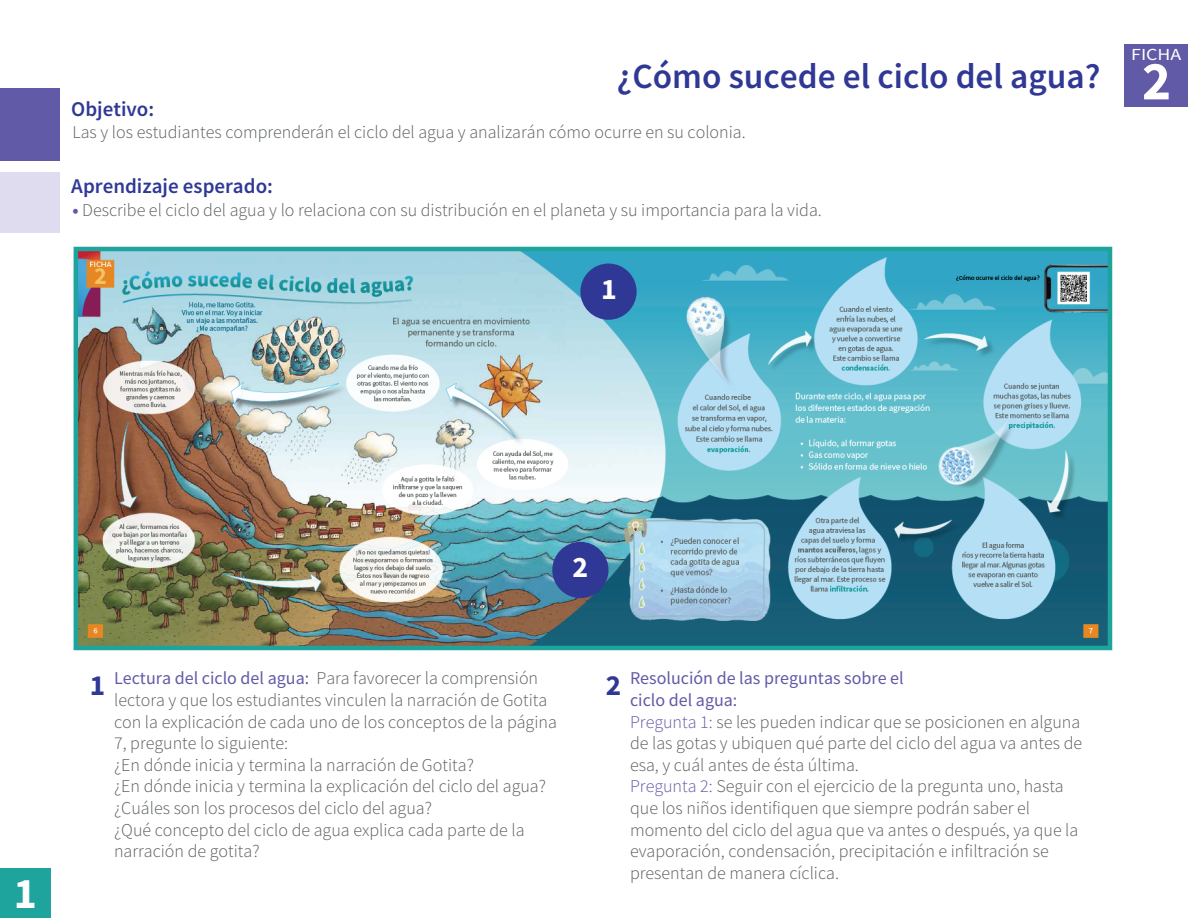
<style>
.page{position:relative;width:1188px;height:918px;background:#fff}
.page>*{position:absolute;margin:0;border:0;box-sizing:border-box;transform-origin:0 0}
.t1{font:700 55.05px "Source Sans Pro";color:#fff}
.t2{font:700 43.65px "Source Sans Pro";color:#fff}
.t3{font:600 35.4px "Source Sans Pro";color:#303895}
.t4{font:700 29.7px "Source Sans Pro";color:#fff}
.t5{font:700 29.1px "Source Sans Pro";color:#303895}
.t6{font:600 21px "Source Sans Pro";color:#303895}
.t7{font:300 18px/21.6px "Source Sans Pro";color:#585e5c}
.t8{font:16.8px "Source Sans Pro";color:#fff;scale:1.18 1}
.s1{font-weight:700;color:#615aa6}
.s2{font-weight:400;color:#615aa6}
.s3{font-weight:700;font-size:29.1px;color:#303895}
.s4{color:#615aa6}
</style>
<div class="page">
<img style="left:79px;top:252px;width:1028px;height:393px">
<div style="left:74px;top:247px;width:1038px;height:403px;border:4px solid #1fa39d"></div>
<div style="left:580px;top:264px;width:57px;height:56px;background:#303895;border-radius:50%"></div>
<div style="left:1125px;top:45px;width:63px;height:62px;background:#615aa6"></div>
<div style="left:0;top:868px;width:50px;height:50px;background:#1fa39d"></div>
<div style="left:552px;top:542px;width:57px;height:56px;background:#303895;border-radius:50%"></div>
<div style="left:0;top:88px;width:60px;height:72px;background:#615aa6"></div>
<div style="left:0;top:172px;width:60px;height:61px;background:#dedcee"></div>
<h3 class="t3" style="left:617px;top:53px;width:485px">¿Cómo sucede el ciclo del agua?</h3>
<p class="t6" style="left:71px;top:95px;width:84px">Objetivo:</p>
<p class="t7" style="left:72px;top:121px;width:675px">Las y los estudiantes comprenderán el ciclo del agua y analizarán cómo ocurre en su colonia.</p>
<p class="t6" style="left:71px;top:173px;width:203px">Aprendizaje esperado:</p>
<p class="t7" style="left:72px;top:199px;width:751px"><span class="s1">•</span> Describe el ciclo del agua y lo relaciona con su distribución en el planeta y su importancia para la vida.</p>
<h3 class="t4" style="left:601px;top:269px;width:17px">1</h3>
<p class="t8" style="left:1131px;top:43px;width:44px">FICHA</p>
<h1 class="t1" style="left:1142px;top:44px;width:31px">2</h1>
<h2 class="t2" style="left:14px;top:864px;width:25px">1</h2>
<h3 class="t4" style="left:573px;top:547px;width:17px">2</h3>
<h3 class="t5" style="left:90px;top:665px;width:17px">1</h3>
<p class="t7" style="left:114px;top:668px;width:444px"><span class="s2">Lectura del ciclo del agua:</span> Para favorecer la comprensión lectora y que los estudiantes vinculen la narración de Gotita con la explicación de cada uno de los conceptos de la página 7, pregunte lo siguiente:<br>¿En dónde inicia y termina la narración de Gotita?<br>¿En dónde inicia y termina la explicación del ciclo del agua? ¿Cuáles son los procesos del ciclo del agua?<br>¿Qué concepto del ciclo de agua explica cada parte de la narración de gotita?</p>
<p class="t7" style="left:630px;top:668px;width:454px;text-indent:-24px"><span class="s3">2</span> <span class="s2">Resolución de las preguntas sobre el<br>ciclo del agua:<br></span><span class="s4">Pregunta 1:</span> se les pueden indicar que se posicionen en alguna de las gotas y ubiquen qué parte del ciclo del agua va antes de esa, y cuál antes de ésta última.<br><span class="s4">Pregunta 2:</span> Seguir con el ejercicio de la pregunta uno, hasta que los niños identifiquen que siempre podrán saber el momento del ciclo del agua que va antes o después, ya que la evaporación, condensación, precipitación e infiltración se presentan de manera cíclica.</p>
</div>
